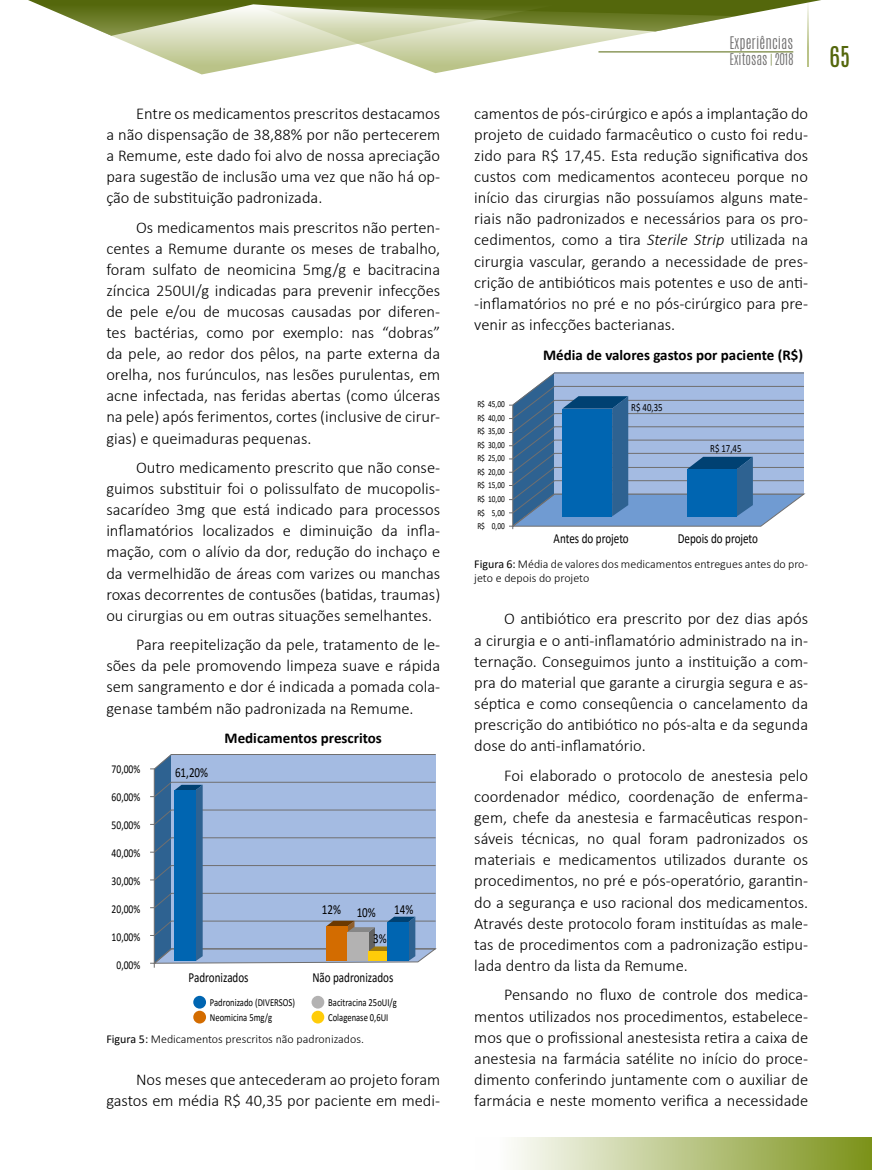
<style>
.page{position:relative;width:872px;height:1170px;background:#fff}
.page>*{position:absolute;margin:0;border:0;box-sizing:border-box;transform-origin:0 0}
.t1{font:24px "Antonio";color:#54670c}
.t2{font:300 16.5px/21.1px "Calibri";color:#000;text-align:justify}
.t3{font:700 15px "Calibri";color:#000}
.t4{font:300 14.55px "Antonio";letter-spacing:.005em;color:#706f6f}
.t5{font:13.8px "Calibri";color:#000;scale:.8 1}
.t6{font:300 13.5px "Antonio";color:#706f6f}
.t7{font:300 12px/14.5px "Calibri";color:#000}
.t8{font:12px "Calibri";color:#000;scale:.8 1}
.t9{font:10.95px "Calibri";color:#000;scale:.8 1}
.t10{font:10.8px "Calibri";color:#000;scale:.8 1}
.t11{font:9.15px/13.5px "Calibri";color:#000;text-align:justify;scale:.8 1}
.s1{font-weight:400}
.s2{color:#54670c}
.s3{font-style:italic}
</style>
<div class="page">
<svg style="left:588px;top:0;width:233px;height:53px"></svg>
<svg style="left:28px;top:0;width:560px;height:74px"></svg>
<div style="left:475px;top:1137px;width:397px;height:32px;background:linear-gradient(to right,#fff,#7c9219)"></div>
<hr style="left:807px;top:0;width:2px;height:67px;background:#bac388">
<hr style="left:598px;top:52px;width:195px;height:1px;background:#54670c">
<div style="left:193px;top:995px;width:13px;height:13px;background:#0065b1;border-radius:50%"></div>
<div style="left:311px;top:995px;width:13px;height:13px;background:#b3b2b2;border-radius:50%"></div>
<div style="left:193px;top:1010px;width:13px;height:13px;background:#d36c00;border-radius:50%"></div>
<div style="left:311px;top:1010px;width:13px;height:13px;background:#ffcc09;border-radius:50%"></div>
<svg style="left:150px;top:754px;width:286px;height:209px;background:#99afd0"></svg>
<div style="left:387px;top:922px;width:21px;height:38px;background:#0065b1"></div>
<div style="left:175px;top:790px;width:21px;height:170px;background:#0065b1"></div>
<hr style="left:154px;top:768px;width:1px;height:199px;background:#706f6f">
<svg style="left:509px;top:372px;width:297px;height:155px;background:#83a1c6"></svg>
<div style="left:687px;top:469px;width:49px;height:47px;background:#0065b1"></div>
<div style="left:562px;top:409px;width:50px;height:107px;background:#0065b1"></div>
<hr style="left:512px;top:405px;width:1px;height:124px;background:#706f6f">
<p class="t2" style="left:106px;top:103px;width:335px;text-indent:30px">Entre os medicamentos prescritos destacamos a não dispensação de 38,88% por não pertecerem a Remume, este dado foi alvo de nossa apreciação para sugestão de inclusão uma vez que não há op&shy;ção de substituição padronizada.</p>
<p class="t2" style="left:106px;top:216px;width:335px;text-indent:30px">Os medicamentos mais prescritos não perten&shy;centes a Remume durante os meses de trabalho, foram sulfato de neomicina 5mg/g e bacitracina zíncica 250UI/g indicadas para prevenir infecções de pele e/ou de mucosas causadas por diferen&shy;tes bactérias, como por exemplo: nas “dobras” da pele, ao redor dos pêlos, na parte externa da orelha, nos furúnculos, nas lesões purulentas, em acne infectada, nas feridas abertas (como úlceras na pele) após ferimentos, cortes (inclusive de cirur&shy;gias) e queimaduras pequenas.</p>
<p class="t2" style="left:106px;top:457px;width:335px;text-indent:30px">Outro medicamento prescrito que não conse&shy;guimos substituir foi o polissulfato de mucopolis&shy;sacarídeo 3mg que está indicado para processos inflamatórios localizados e diminuição da infla&shy;mação, com o alívio da dor, redução do inchaço e da vermelhidão de áreas com varizes ou manchas roxas decorrentes de contusões (batidas, traumas) ou cirurgias ou em outras situações semelhantes.</p>
<p class="t2" style="left:106px;top:634px;width:335px;text-indent:30px">Para reepitelização da pele, tratamento de le&shy;sões da pele promovendo limpeza suave e rápida sem sangramento e dor é indicada a pomada cola&shy;genase também não padronizada na Remume.</p>
<p class="t8" style="left:112px;top:760px;width:37px">70,00%</p>
<p class="t8" style="left:112px;top:788px;width:37px">60,00%</p>
<p class="t8" style="left:112px;top:816px;width:37px">50,00%</p>
<p class="t8" style="left:112px;top:844px;width:37px">40,00%</p>
<p class="t8" style="left:112px;top:872px;width:37px">30,00%</p>
<p class="t8" style="left:112px;top:900px;width:37px">20,00%</p>
<p class="t8" style="left:112px;top:928px;width:37px">10,00%</p>
<p class="t8" style="left:116px;top:956px;width:31px">0,00%</p>
<p class="t5" style="left:175px;top:763px;width:43px">61,20%</p>
<p class="t3" style="left:225px;top:728px;width:159px">Medicamentos prescritos</p>
<p class="t5" style="left:322px;top:901px;width:69px">12% 10%</p>
<p class="t5" style="left:394px;top:899px;width:25px">14%</p>
<p class="t5" style="left:373px;top:929px;width:18px">3%</p>
<p class="t5" style="left:189px;top:967px;width:76px">Padronizados</p>
<p class="t5" style="left:312px;top:967px;width:103px">Não padronizados</p>
<p class="t10" style="left:210px;top:995px;width:108px">Padronizado (DIVERSOS)</p>
<p class="t10" style="left:328px;top:995px;width:87px">Bacitracina 25oUI/g</p>
<p class="t10" style="left:210px;top:1009px;width:79px">Neomicina 5mg/g</p>
<p class="t10" style="left:328px;top:1009px;width:77px">Colagenase 0,6UI</p>
<p class="t7" style="left:106px;top:1031px;width:259px"><span class="s1">Figura 5:</span> Medicamentos prescritos não padronizados.</p>
<p class="t2" style="left:106px;top:1068px;width:335px;text-align:right">Nos meses que antecederam ao projeto foram gastos em média R$ 40,35 por paciente em medi-</p>
<p class="t4" style="left:729px;top:33px;width:65px">Experiências</p>
<p class="t6" style="left:729px;top:50px;width:65px">Exitosas <span class="s2">|</span> 2018</p>
<p class="t2" style="left:474px;top:102px;width:335px">camentos de pós-cirúrgico e após a implantação do projeto de cuidado farmacêutico o custo foi redu&shy;zido para R$ 17,45. Esta redução significativa dos custos com medicamentos aconteceu porque no início das cirurgias não possuíamos alguns mate&shy;riais não padronizados e necessários para os pro&shy;cedimentos, como a tira <span class="s3">Sterile Strip</span> utilizada na cirurgia vascular, gerando a necessidade de pres&shy;crição de antibióticos mais potentes e uso de anti--inflamatórios no pré e no pós-cirúrgico para pre&shy;venir as infecções bacterianas.</p>
<p class="t11" style="left:477px;top:397px;width:36px">R$ 45,00<br>R$ 40,00<br>R$ 35,00<br>R$ 30,00<br>R$ 25,00<br>R$ 20,00<br>R$ 15,00<br>R$ 10,00<br>R$ 5,00<br>R$ 0,00</p>
<p class="t3" style="left:543px;top:346px;width:261px">Média de valores gastos por paciente (R$)</p>
<p class="t9" style="left:631px;top:400px;width:41px">R$ 40,35</p>
<p class="t9" style="left:710px;top:440px;width:41px">R$ 17,45</p>
<p class="t5" style="left:553px;top:528px;width:95px">Antes do projeto</p>
<p class="t5" style="left:677px;top:528px;width:102px">Depois do projeto</p>
<p class="t7" style="left:474px;top:556px;width:335px"><span class="s1">Figura 6:</span> Média de valores dos medicamentos entregues antes do pro&shy;jeto e depois do projeto</p>
<p class="t2" style="left:474px;top:608px;width:335px;text-indent:30px">O antibiótico era prescrito por dez dias após a cirurgia e o anti-inflamatório administrado na in&shy;ternação. Conseguimos junto a instituição a com&shy;pra do material que garante a cirurgia segura e as&shy;séptica e como conseqûencia o cancelamento da prescrição do antibiótico no pós-alta e da segunda dose do anti-inflamatório.</p>
<p class="t2" style="left:474px;top:764px;width:335px;text-indent:30px">Foi elaborado o protocolo de anestesia pelo coordenador médico, coordenação de enferma&shy;gem, chefe da anestesia e farmacêuticas respon&shy;sáveis técnicas, no qual foram padronizados os materiais e medicamentos utilizados durante os procedimentos, no pré e pós-operatório, garantin&shy;do a segurança e uso racional dos medicamentos.<br>Através deste protocolo foram instituídas as male&shy;tas de procedimentos com a padronização estipu&shy;lada dentro da lista da Remume.</p>
<p class="t2" style="left:474px;top:984px;width:335px;text-indent:30px">Pensando no fluxo de controle dos medica&shy;mentos utilizados nos procedimentos, estabelece&shy;mos que o profissional anestesista retira a caixa de anestesia na farmácia satélite no início do proce&shy;dimento conferindo juntamente com o auxiliar de farmácia e neste momento verifica a necessidade</p>
<h1 class="t1" style="left:829px;top:39px;width:22px">65</h1>
</div>
